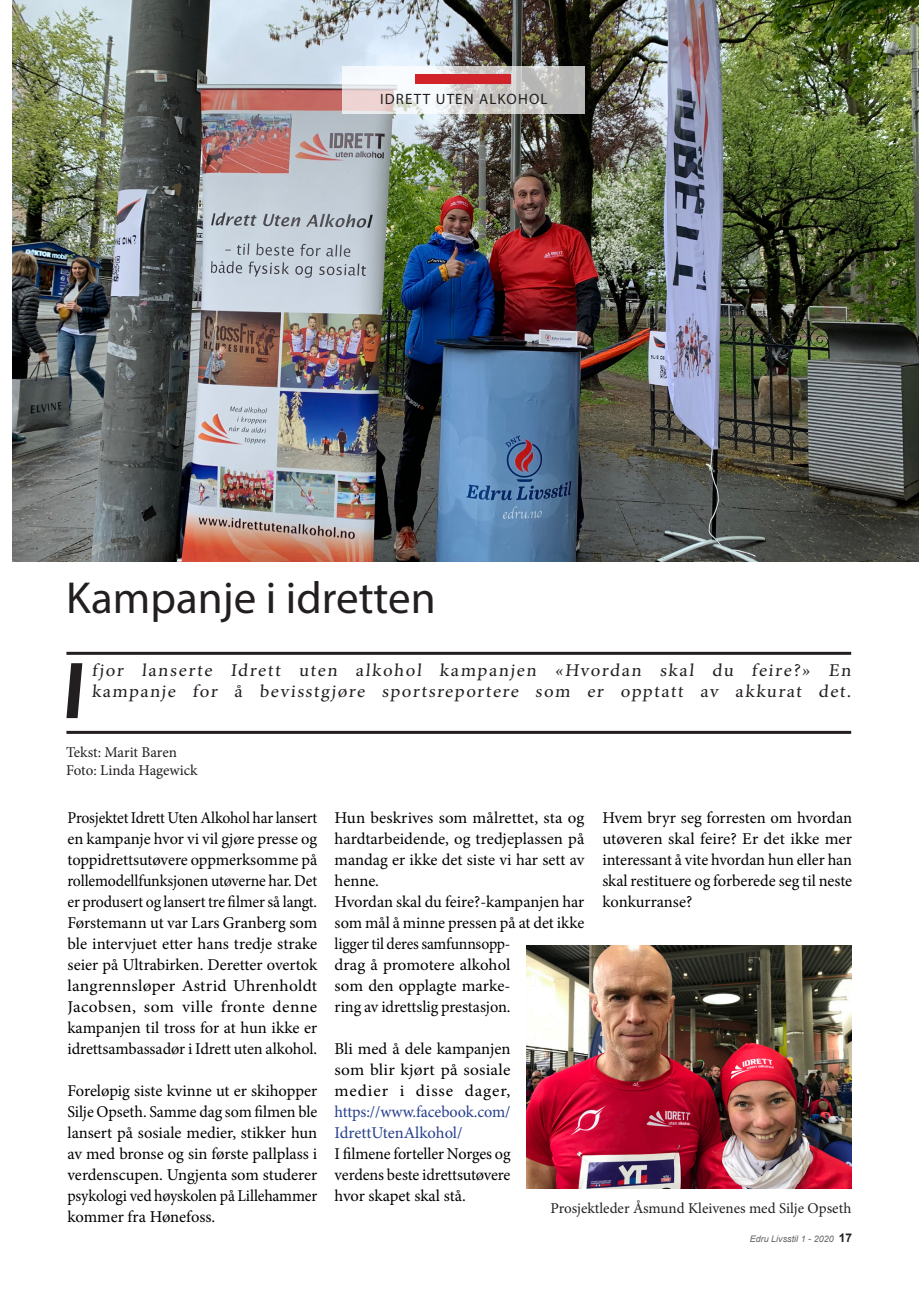
<style>
.page{position:relative;width:919px;height:1289px;background:#fff}
.page>*{position:absolute;margin:0;border:0;box-sizing:border-box;transform-origin:0 0}
.Ingress{font:700 76.65px "Arial";color:#231f20}
.Tittel{font:45px "Myriad Pro";color:#231f20}
.Ingress-2{font:18px/21px "Minion Pro";letter-spacing:.08em;color:#231f20;scale:1.05 1}
.Mellomtittel{font:16.5px/21px "Minion Pro";letter-spacing:-.005em;color:#000;text-align:justify}
.Mellomtittel-2{font:16.5px/21px "Minion Pro";letter-spacing:-.005em;color:#000;text-align:justify;scale:.95 1}
.t1{font:15px "Minion Pro";color:#231f20}
.t2{font:15px "Myriad Pro";letter-spacing:.075em;color:#231f20}
.t3{font:italic 9px "Arial";color:#636366}
.s1{color:#253f8e}
.s2{font-weight:700;font-style:normal;font-size:12px;color:#231f20}
</style>
<div class="page">
<img style="left:13px;top:0;width:905px;height:561px">
<img style="left:526px;top:945px;width:325px;height:243px">
<hr style="left:66px;top:651px;width:785px;height:3px;background:#231f20">
<hr style="left:66px;top:731px;width:785px;height:3px;background:#231f20">
<svg style="left:342px;top:67px;width:243px;height:47px"></svg>
<div style="left:415px;top:74px;width:95px;height:10px;background:#d1232a"></div>
<p class="t2" style="left:380px;top:89px;width:169px">IDRETT UTEN ALKOHOL</p>
<p class="Tittel" style="left:66px;top:570px;width:371px">Kampanje i idretten</p>
<p class="Ingress" style="left:61px;top:640px;width:32px">I</p>
<p class="Ingress-2" style="left:92px;top:660px;width:726px">fjor lanserte Idrett uten alkohol kampanjen «Hvordan skal du feire?» En kampanje for å bevisstgjøre sportsreportere som er opptatt av akkurat det.</p>
<p class="t1" style="left:66px;top:741px;width:112px">Tekst: Marit Baren</p>
<p class="t1" style="left:66px;top:759px;width:133px">Foto: Linda Hagewick</p>
<p class="Mellomtittel-2" style="left:67px;top:807px;width:264px">Prosjektet Idrett Uten Alkohol har lansert en kampanje hvor vi vil gjøre presse og toppidrettsutøvere oppmerksomme på rollemodellfunksjonen utøverne har. Det er produsert og lansert tre filmer så langt.<br>Førstemann ut var Lars Granberg som ble intervjuet etter hans tredje strake seier på Ultrabirken. Deretter overtok langrennsløper Astrid Uhrenholdt Jacobsen, som ville fronte denne kampanjen til tross for at hun ikke er idrettsambassadør i Idrett uten alkohol.</p>
<p class="Mellomtittel" style="left:67px;top:1080px;width:251px">Foreløpig siste kvinne ut er skihopper Silje Opseth. Samme dag som filmen ble lansert på sosiale medier, stikker hun av med bronse og sin første pallplass i verdenscupen. Ungjenta som studerer psykologi ved høyskolen på Lillehammer kommer fra Hønefoss.</p>
<p class="Mellomtittel" style="left:334px;top:807px;width:251px">Hun beskrives som målrettet, sta og hardtarbeidende, og tredjeplassen på mandag er ikke det siste vi har sett av henne.</p>
<p class="Mellomtittel" style="left:334px;top:891px;width:251px;text-align:left">Hvordan skal du feire?-kampanjen har som mål å minne pressen på at det ikke ligger til deres samfunnsopp-<br>drag å promotere alkohol<br>som den opplagte marke-<br>ring av idrettslig prestasjon.</p>
<p class="Mellomtittel" style="left:334px;top:1038px;width:177px">Bli med å dele kampanjen som blir kjørt på sosiale medier i disse dager, <span class="s1">https://www.facebook.com/ IdrettUtenAlkohol/</span></p>
<p class="Mellomtittel" style="left:334px;top:1143px;width:177px">I filmene forteller Norges og verdens beste idrettsutøvere hvor skapet skal stå.</p>
<p class="Mellomtittel" style="left:602px;top:807px;width:251px">Hvem bryr seg forresten om hvordan utøveren skal feire? Er det ikke mer interessant å vite hvordan hun eller han skal restituere og forberede seg til neste konkurranse?</p>
<p class="t1" style="left:550px;top:1198px;width:302px">Prosjektleder Åsmund Kleivenes med Silje Opseth</p>
<p class="t3" style="left:749px;top:1232px;width:104px">Edru Livsstil 1 - 2020 <span class="s2">17</span></p>
</div>
